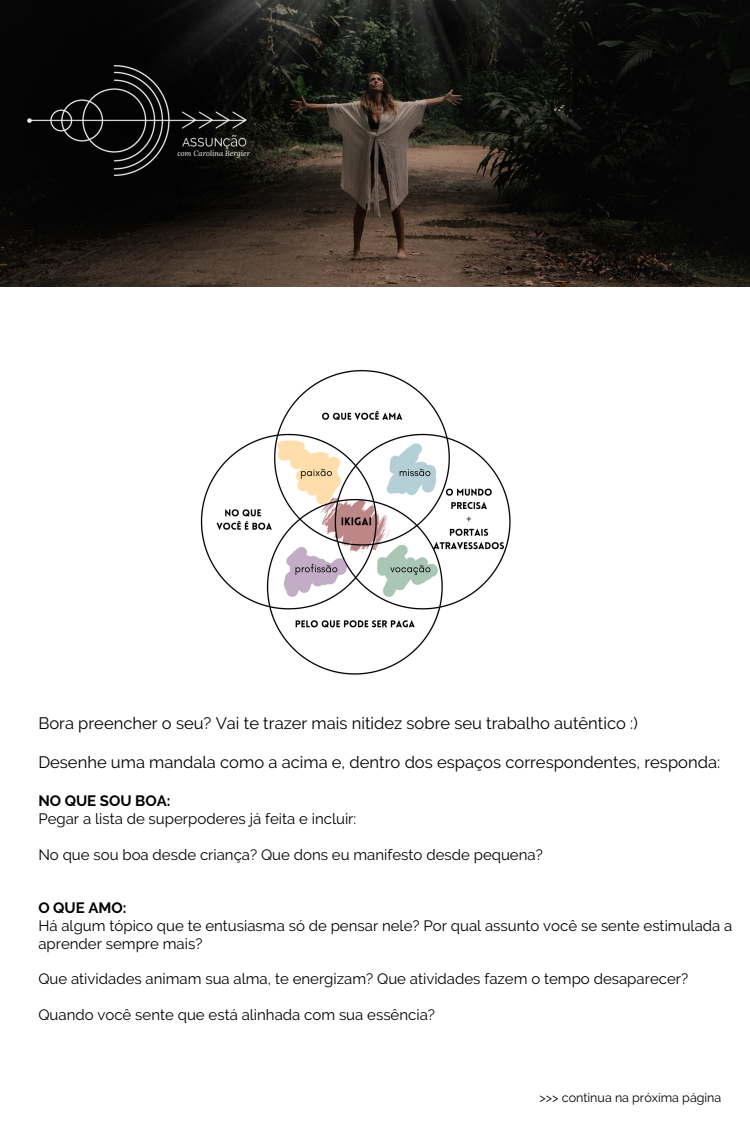
<style>
.page{position:relative;width:750px;height:1125px;background:#fff}
.page>*{position:absolute;margin:0;border:0;box-sizing:border-box;transform-origin:0 0}
.t1{font:16.56px "Raleway";color:#000}
.t2{font:15px/17.8px "Raleway";color:#000}
.t3{font:700 15px "Raleway";color:#000}
.t4{font:12.5px "Raleway";color:#000}
.t5{font:italic 7.5px "Lora";color:#fcfcfc}
</style>
<div class="page">
<img style="left:0;top:0;width:750px;height:287px">
<img style="left:28px;top:66px;width:218px;height:110px">
<img style="left:200px;top:370px;width:311px;height:305px">
<p class="t5" style="left:177px;top:149px;width:74px">com Carolina Bergier</p>
<p class="t1" style="left:38px;top:713px;width:601px">Bora preencher o seu? Vai te trazer mais nitidez sobre seu trabalho autêntico :)</p>
<p class="t1" style="left:38px;top:753px;width:683px">Desenhe uma mandala como a acima e, dentro dos espaços correspondentes, responda:</p>
<p class="t3" style="left:38px;top:792px;width:134px">NO QUE SOU BOA:</p>
<p class="t2" style="left:38px;top:810px;width:320px">Pegar a lista de superpoderes já feita e incluir:</p>
<p class="t2" style="left:38px;top:845px;width:506px">No que sou boa desde criança? Que dons eu manifesto desde pequena?</p>
<p class="t3" style="left:38px;top:899px;width:90px">O QUE AMO:</p>
<p class="t2" style="left:38px;top:917px;width:696px">Há algum tópico que te entusiasma só de pensar nele? Por qual assunto você se sente estimulada a aprender sempre mais?</p>
<p class="t2" style="left:38px;top:970px;width:651px">Que atividades animam sua alma, te energizam? Que atividades fazem o tempo desaparecer?</p>
<p class="t2" style="left:38px;top:1006px;width:398px">Quando você sente que está alinhada com sua essência?</p>
<p class="t4" style="left:540px;top:1090px;width:183px">&gt;&gt;&gt; continua na próxima página</p>
</div>
